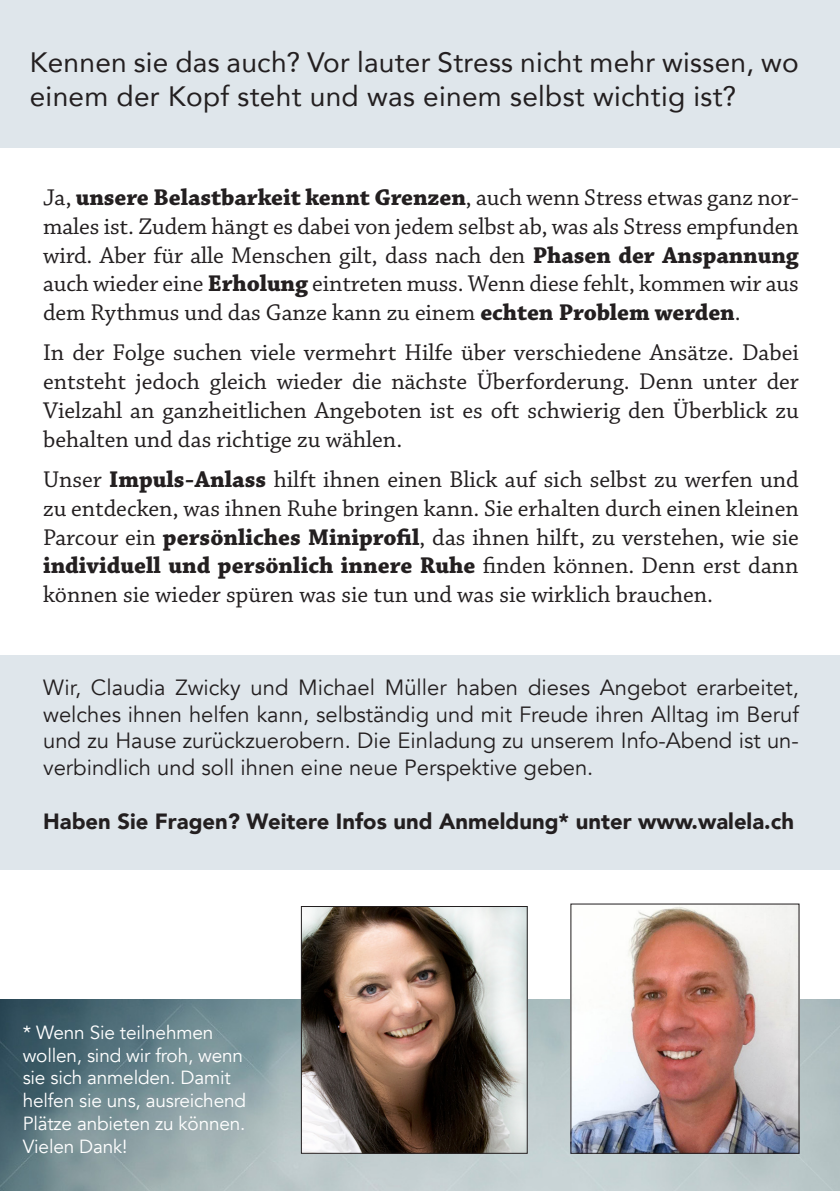
<style>
.page{position:relative;width:840px;height:1191px;background:#fff}
.page>*{position:absolute;margin:0;border:0;box-sizing:border-box;transform-origin:0 0}
.t1{font:28px/33.6px "Avenir";letter-spacing:.01em;color:#231f20}
.t2{font:24px/28.8px "Chaparral Pro";color:#231f20;text-align:justify}
.t3{font:22px/26.4px "Avenir";color:#231f20;text-align:justify}
.t4{font:900 22px "Avenir";color:#231f20}
.t5{font:19px/22.8px "Avenir";letter-spacing:-.01em;color:#fff}
.s1{font-weight:700}
</style>
<div class="page">
<div style="left:0;top:0;width:839px;height:147px;background:#dfe6eb"></div>
<img style="left:0;top:999px;width:839px;height:192px">
<img style="left:303px;top:908px;width:222px;height:243px">
<div style="left:301px;top:906px;width:226px;height:247px;border:1px solid #231f20"></div>
<img style="left:572px;top:905px;width:225px;height:246px">
<div style="left:0;top:655px;width:839px;height:214px;background:#dfe6eb"></div>
<p class="t1" style="left:30px;top:45px;width:770px">Kennen sie das auch? Vor lauter Stress nicht mehr wissen, wo einem der Kopf steht und was einem selbst wichtig ist?</p>
<p class="t2" style="left:43px;top:184px;width:756px">Ja, <span class="s1">unsere Belastbarkeit kennt Grenzen</span>, auch wenn Stress etwas ganz nor&shy;males ist. Zudem hängt es dabei von jedem selbst ab, was als Stress empfunden wird. Aber für alle Menschen gilt, dass nach den <span class="s1">Phasen der Anspannung </span>auch wieder eine <span class="s1">Erholung</span> eintreten muss. Wenn diese fehlt, kommen wir aus dem Rythmus und das Ganze kann zu einem <span class="s1">echten Problem werden</span>.</p>
<p class="t2" style="left:43px;top:339px;width:756px">In der Folge suchen viele vermehrt Hilfe über verschiedene Ansätze. Dabei entsteht jedoch gleich wieder die nächste Überforderung. Denn unter der Vielzahl an ganzheitlichen Angeboten ist es oft schwierig den Überblick zu behalten und das richtige zu wählen.</p>
<p class="t2" style="left:43px;top:466px;width:756px">Unser <span class="s1">Impuls-Anlass</span> hilft ihnen einen Blick auf sich selbst zu werfen und zu entdecken, was ihnen Ruhe bringen kann. Sie erhalten durch einen kleinen Parcour ein <span class="s1">persönliches Miniprofil</span>, das ihnen hilft, zu verstehen, wie sie <span class="s1">individuell und persönlich innere Ruhe</span> finden können. Denn erst dann können sie wieder spüren was sie tun und was sie wirklich brauchen.</p>
<p class="t3" style="left:43px;top:675px;width:756px">Wir, Claudia Zwicky und Michael Müller haben dieses Angebot erarbeitet, welches ihnen helfen kann, selbständig und mit Freude ihren Alltag im Beruf und zu Hause zurückzuerobern. Die Einladung zu unserem Info-Abend ist un&shy;verbindlich und soll ihnen eine neue Perspektive geben.</p>
<p class="t4" style="left:43px;top:803px;width:751px">Haben Sie Fragen? Weitere Infos und Anmeldung* unter www.walela.ch</p>
<p class="t5" style="left:23px;top:1021px;width:225px">* Wenn Sie teilnehmen wollen, sind wir froh, wenn sie sich anmelden. Damit helfen sie uns, ausreichend<br>Plätze anbieten zu können.<br>Vielen Dank!</p>
</div>
